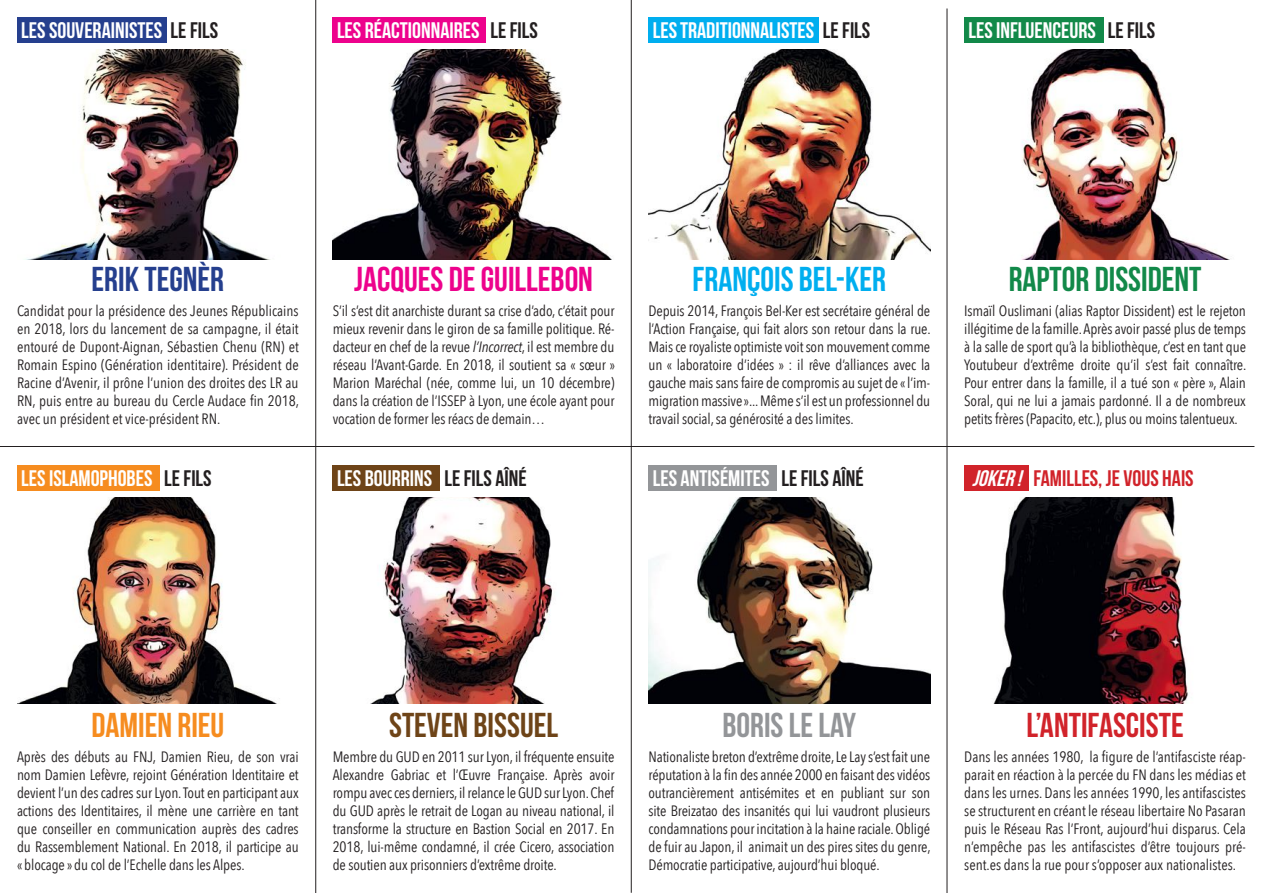
<style>
.page{position:relative;width:1263px;height:893px;background:#fff}
.page>*{position:absolute;margin:0;border:0;box-sizing:border-box;transform-origin:0 0}
.t1{font:34.5px "Bebas Neue";color:#ed028c}
.t2{font:34.5px "Bebas Neue";color:#00aeef}
.t3{font:34.5px "Bebas Neue";color:#128949}
.t4{font:34.5px "Bebas Neue";color:#d1232a}
.t5{font:34.5px "Bebas Neue";color:#6e4418}
.t6{font:34.5px "Bebas Neue";color:#253f8e}
.t7{font:34.5px "Bebas Neue";color:#f68c1f}
.t8{font:34.5px "Bebas Neue";color:#939598}
.t9{font:22.5px "Bebas Neue";color:#fff}
.t10{font:22.5px "Bebas Neue";color:#d1232a}
.t11{font:15px/18px "Avenir Next Condensed";letter-spacing:-.01em;color:#231f20;text-align:justify}
.s1{color:#231f20}
.s2{font-style:italic}
.s3{font-style:italic;color:#fff}
</style>
<div class="page">
<hr style="left:0;top:446px;width:1254px;height:1px;background:#231f20">
<hr style="left:315px;top:0;width:1px;height:893px;background:#231f20">
<hr style="left:631px;top:0;width:1px;height:893px;background:#231f20">
<hr style="left:947px;top:9px;width:1px;height:884px;background:#231f20">
<div style="left:17px;top:17px;width:149px;height:26px;background:#253f8e"></div>
<div style="left:333px;top:17px;width:153px;height:26px;background:#ed028c"></div>
<div style="left:648px;top:17px;width:171px;height:26px;background:#00aeef"></div>
<div style="left:964px;top:17px;width:139px;height:26px;background:#128949"></div>
<div style="left:17px;top:465px;width:143px;height:25px;background:#f68c1f"></div>
<div style="left:333px;top:465px;width:107px;height:25px;background:#6e4418"></div>
<div style="left:648px;top:465px;width:129px;height:25px;background:#939598"></div>
<div style="left:964px;top:465px;width:65px;height:25px;background:#d1232a"></div>
<img style="left:30px;top:49px;width:238px;height:210px">
<img style="left:333px;top:49px;width:279px;height:210px">
<img style="left:648px;top:49px;width:282px;height:210px">
<img style="left:1022px;top:49px;width:206px;height:210px">
<img style="left:17px;top:497px;width:260px;height:207px">
<img style="left:370px;top:497px;width:184px;height:207px">
<img style="left:648px;top:497px;width:282px;height:207px">
<img style="left:993px;top:497px;width:195px;height:207px">
<h2 class="t9" style="left:21px;top:18px;width:198px">LES SOUVERAINISTES <span class="s1">LE FILS</span></h2>
<h2 class="t9" style="left:337px;top:18px;width:202px">LES RÉACTIONNAIRES <span class="s1">LE FILS</span></h2>
<h2 class="t9" style="left:653px;top:18px;width:219px">LES TRADITIONNALISTES <span class="s1">LE FILS</span></h2>
<h2 class="t9" style="left:968px;top:18px;width:188px">LES INFLUENCEURS <span class="s1">LE FILS</span></h2>
<h1 class="t6" style="left:92px;top:260px;width:134px">ERIK TEGNÈR</h1>
<p class="t11" style="left:17px;top:301px;width:284px">Candidat pour la présidence des Jeunes Républicains en 2018, lors du lancement de sa campagne, il était entouré de Dupont-Aignan, Sébastien Chenu (RN) et Romain Espino (Génération identitaire). Président de Racine d’Avenir, il prône l’union des droites des LR au RN, puis entre au bureau du Cercle Audace fin 2018, avec un président et vice-président RN.</p>
<h2 class="t9" style="left:21px;top:466px;width:192px">LES ISLAMOPHOBES <span class="s1">LE FILS</span></h2>
<h1 class="t1" style="left:354px;top:260px;width:240px">JACQUES DE GUILLEBON</h1>
<p class="t11" style="left:333px;top:301px;width:284px">S’il s’est dit anarchiste durant sa crise d’ado, c’était pour mieux revenir dans le giron de sa famille politique. Ré&shy;dacteur en chef de la revue <span class="s2">l’Incorrect</span>, il est membre du réseau l’Avant-Garde. En 2018, il soutient sa « sœur » Marion Maréchal (née, comme lui, un 10 décembre) dans la création de l’ISSEP à Lyon, une école ayant pour vocation de former les réacs de demain…</p>
<h2 class="t9" style="left:337px;top:466px;width:191px">LES BOURRINS <span class="s1">LE FILS AÎNÉ</span></h2>
<h1 class="t2" style="left:693px;top:260px;width:195px">FRANÇOIS BEL-KER</h1>
<p class="t11" style="left:648px;top:301px;width:284px">Depuis 2014, François Bel-Ker est secrétaire général de l’Action Française, qui fait alors son retour dans la rue.<br>Mais ce royaliste optimiste voit son mouvement comme un « laboratoire d’idées » : il rêve d’alliances avec la gauche mais sans faire de compromis au sujet de « l’im&shy;migration massive »... Même s’il est un professionnel du travail social, sa générosité a des limites.</p>
<h2 class="t9" style="left:653px;top:466px;width:212px">LES ANTISÉMITES <span class="s1">LE FILS AÎNÉ</span></h2>
<h1 class="t3" style="left:1009px;top:260px;width:194px">RAPTOR DISSIDENT</h1>
<p class="t11" style="left:964px;top:301px;width:284px">Ismaïl Ouslimani (alias Raptor Dissident) est le rejeton illégitime de la famille. Après avoir passé plus de temps à la salle de sport qu’à la bibliothèque, c’est en tant que Youtubeur d’extrême droite qu’il s’est fait connaître.<br>Pour entrer dans la famille, il a tué son « père », Alain Soral, qui ne lui a jamais pardonné. Il a de nombreux petits frères (Papacito, etc.), plus ou moins talentueux.</p>
<h2 class="t10" style="left:972px;top:466px;width:223px"><span class="s3">JOKER!</span> FAMILLES, JE VOUS HAIS</h2>
<h1 class="t7" style="left:91px;top:707px;width:134px">DAMIEN RIEU</h1>
<p class="t11" style="left:17px;top:747px;width:283px">Après des débuts au FNJ, Damien Rieu, de son vrai nom Damien Lefèvre, rejoint Génération Identitaire et devient l’un des cadres sur Lyon. Tout en participant aux actions des Identitaires, il mène une carrière en tant que conseiller en communication auprès des cadres du Rassemblement National. En 2018, il participe au « blocage » du col de l’Echelle dans les Alpes.</p>
<h1 class="t5" style="left:389px;top:707px;width:171px">STEVEN BISSUEL</h1>
<p class="t11" style="left:333px;top:747px;width:283px">Membre du GUD en 2011 sur Lyon, il fréquente ensuite Alexandre Gabriac et l’Œuvre Française. Après avoir rompu avec ces derniers, il relance le GUD sur Lyon. Chef du GUD après le retrait de Logan au niveau national, il transforme la structure en Bastion Social en 2017. En 2018, lui-même condamné, il crée Cicero, association de soutien aux prisonniers d’extrême droite.</p>
<h1 class="t8" style="left:722px;top:707px;width:135px">BORIS LE LAY</h1>
<p class="t11" style="left:648px;top:747px;width:284px">Nationaliste breton d’extrême droite, Le Lay s’est fait une réputation à la fin des année 2000 en faisant des vidéos outrancièrement antisémites et en publiant sur son site Breizatao des insanités qui lui vaudront plusieurs condamnations pour incitation à la haine raciale. Obligé de fuir au Japon, il animait un des pires sites du genre, Démocratie participative, aujourd’hui bloqué.</p>
<h1 class="t4" style="left:1026px;top:707px;width:159px">L’ANTIFASCISTE</h1>
<p class="t11" style="left:964px;top:747px;width:283px">Dans les années 1980, la figure de l’antifasciste réap&shy;parait en réaction à la percée du FN dans les médias et dans les urnes. Dans les années 1990, les antifascistes se structurent en créant le réseau libertaire No Pasaran puis le Réseau Ras l’Front, aujourd’hui disparus. Cela n’empêche pas les antifascistes d’être toujours pré&shy;sent.es dans la rue pour s’opposer aux nationalistes.</p>
</div>
